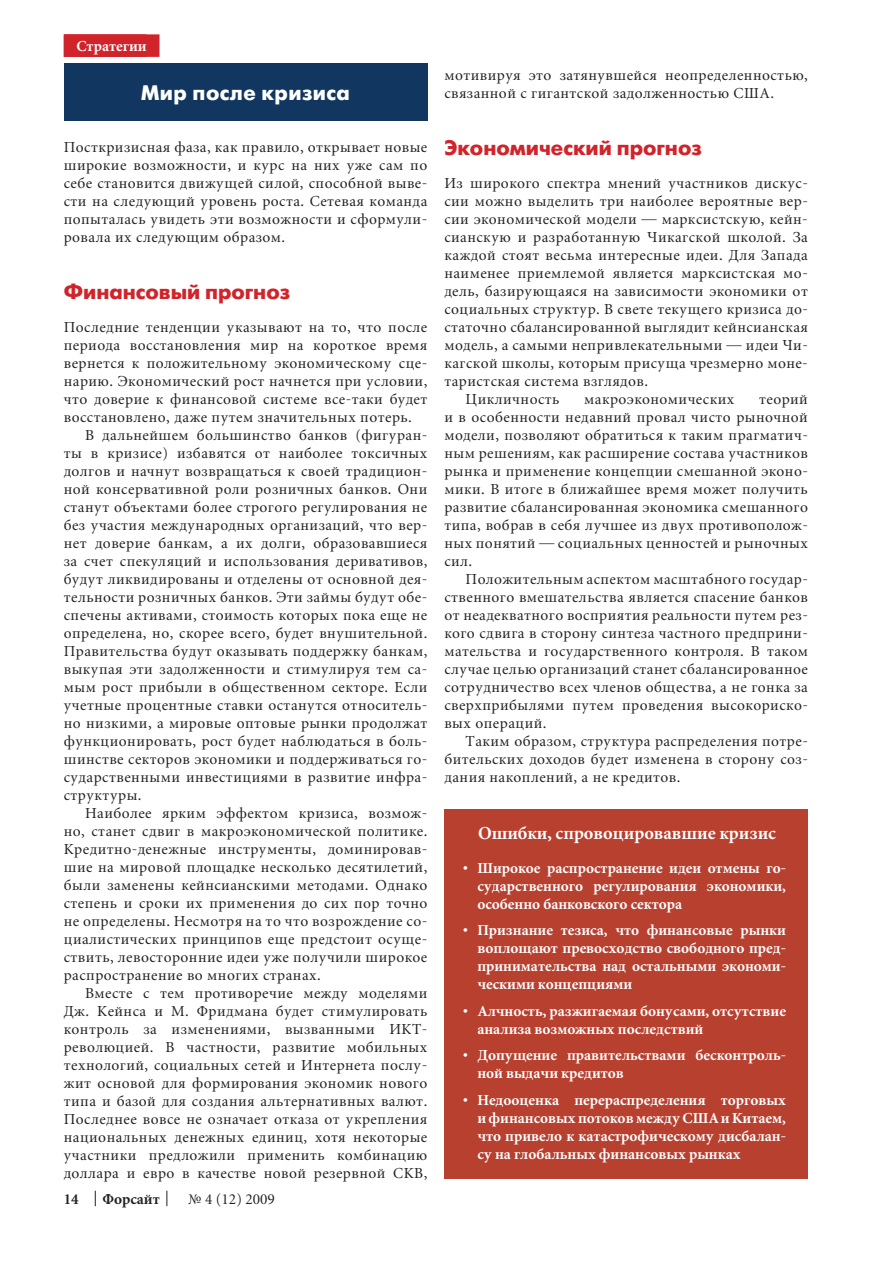
<style>
.page{position:relative;width:893px;height:1263px;background:#fff}
.page>*{position:absolute;margin:0;border:0;box-sizing:border-box;transform-origin:0 0}
.t1{font:700 21px "Futura Futuris C";color:#d1232a}
.t2{font:700 21px "Futura Futuris C";letter-spacing:.02em;color:#fff}
.t3{font:700 18px "Miniature";color:#fff}
.t4{font:15px/18px "Miniature";letter-spacing:.03em;color:#231f20;text-align:justify}
.t5{font:700 15px/18px "Miniature";color:#fff;text-align:justify}
.t6{font:700 15px "Miniature";color:#231f20}
</style>
<div class="page">
<svg style="left:95px;top:1191px;width:1px;height:15px"></svg>
<svg style="left:166px;top:1191px;width:1px;height:15px"></svg>
<div style="left:64px;top:34px;width:95px;height:23px;background:#d1232a"></div>
<div style="left:64px;top:64px;width:363px;height:57px;background:#113760"></div>
<div style="left:444px;top:809px;width:363px;height:369px;background:#b7402f"></div>
<p class="t5" style="left:77px;top:37px;width:59px">Рубрика</p>
<p class="t5" style="left:77px;top:37px;width:72px">Стратегии</p>
<h1 class="t2" style="left:141px;top:81px;width:210px">Мир после кризиса</h1>
<p class="t4" style="left:64px;top:138px;width:365px">Посткризисная фаза, как правило, открывает новые широкие возможности, и курс на них уже сам по себе становится движущей силой, способной выве&shy;сти на следующий уровень роста. Сетевая команда попыталась увидеть эти возможности и сформули&shy;ровала их следующим образом.</p>
<h1 class="t1" style="left:64px;top:280px;width:228px">Финансовый прогноз</h1>
<p class="t4" style="left:64px;top:318px;width:365px">Последние тенденции указывают на то, что после периода восстановления мир на короткое время вернется к положительному экономическому сце&shy;нарию. Экономический рост начнется при условии, что доверие к финансовой системе все-таки будет восстановлено, даже путем значительных потерь.</p>
<p class="t4" style="left:64px;top:426px;width:365px;text-indent:21px">В дальнейшем большинство банков (фигуран&shy;ты в кризисе) избавятся от наиболее токсичных долгов и начнут возвращаться к своей традицион&shy;ной консервативной роли розничных банков. Они станут объектами более строгого регулирования не без участия международных организаций, что вер&shy;нет доверие банкам, а их долги, образовавшиеся за счет спекуляций и использования деривативов, будут ликвидированы и отделены от основной дея&shy;тельности розничных банков. Эти займы будут обе&shy;спечены активами, стоимость которых пока еще не определена, но, скорее всего, будет внушительной.<br>Правительства будут оказывать поддержку банкам, выкупая эти задолженности и стимулируя тем са&shy;мым рост прибыли в общественном секторе. Если учетные процентные ставки останутся относитель&shy;но низкими, а мировые оптовые рынки продолжат функционировать, рост будет наблюдаться в боль&shy;шинстве секторов экономики и поддерживаться го&shy;сударственными инвестициями в развитие инфра&shy;структуры.</p>
<p class="t4" style="left:64px;top:804px;width:365px;text-indent:21px">Наиболее ярким эффектом кризиса, возмож&shy;но, станет сдвиг в макроэкономической политике.<br>Кредитно-денежные инструменты, доминировав&shy;шие на мировой площадке несколько десятилетий, были заменены кейнсианскими методами. Однако степень и сроки их применения до сих пор точно не определены. Несмотря на то что возрождение со&shy;циалистических принципов еще предстоит осуще&shy;ствить, левосторонние идеи уже получили широкое распространение во многих странах.</p>
<p class="t4" style="left:64px;top:984px;width:365px;text-indent:21px">Вместе с тем противоречие между моделями Дж. Кейнса и М. Фридмана будет стимулировать контроль за изменениями, вызванными ИКT&shy;революцией. В частности, развитие мобильных технологий, социальных сетей и Интернета послу&shy;жит основой для формирования экономик нового типа и базой для создания альтернативных валют.<br>Последнее вовсе не означает отказа от укрепления национальных денежных единиц, хотя некоторые участники предложили применить комбинацию доллара и евро в качестве новой резервной СКВ,</p>
<p class="t6" style="left:64px;top:1192px;width:16px">14</p>
<p class="t6" style="left:102px;top:1192px;width:59px">Форсайт</p>
<p class="t4" style="left:188px;top:1191px;width:88px">№ 4 (12) 2009</p>
<p class="t4" style="left:444px;top:66px;width:365px">мотивируя это затянувшейся неопределенностью, связанной с гигантской задолженностью США.</p>
<h1 class="t1" style="left:444px;top:136px;width:259px">Экономический прогноз</h1>
<p class="t4" style="left:444px;top:174px;width:365px">Из широкого спектра мнений участников дискус-</p>
<p class="t4" style="left:444px;top:192px;width:365px">сии можно выделить три наиболее вероятные вер-</p>
<p class="t4" style="left:444px;top:210px;width:365px">сии экономической модели — марксистскую, кейн-</p>
<p class="t4" style="left:444px;top:228px;width:365px">сианскую и разработанную Чикагской школой. За</p>
<p class="t4" style="left:444px;top:246px;width:365px">каждой стоят весьма интересные идеи. Для Запада</p>
<p class="t4" style="left:444px;top:264px;width:365px">наименее приемлемой является марксистская мо-</p>
<p class="t4" style="left:444px;top:282px;width:365px">дель, базирующаяся на зависимости экономики от</p>
<p class="t4" style="left:444px;top:300px;width:365px">социальных структур. В свете текущего кризиса до-</p>
<p class="t4" style="left:444px;top:318px;width:365px">статочно сбалансированной выглядит кейнсианская</p>
<p class="t4" style="left:444px;top:336px;width:365px">модель, а самыми непривлекательными — идеи Чи-</p>
<p class="t4" style="left:444px;top:354px;width:365px">кагской школы, которым присуща чрезмерно моне-</p>
<p class="t4" style="left:444px;top:372px;width:205px">таристская система взглядов.</p>
<p class="t4" style="left:466px;top:390px;width:95px">Цикличность</p>
<p class="t4" style="left:584px;top:390px;width:151px">макроэкономических</p>
<p class="t4" style="left:444px;top:390px;width:365px;text-indent:315px">теорий и в особенности недавний провал чисто рыночной модели, позволяют обратиться к таким прагматич&shy;ным решениям, как расширение состава участников рынка и применение концепции смешанной эконо&shy;мики. В итоге в ближайшее время может получить развитие сбалансированная экономика смешанного типа, вобрав в себя лучшее из двух противополож&shy;ных понятий — социальных ценностей и рыночных сил.</p>
<p class="t4" style="left:444px;top:570px;width:365px;text-indent:21px">Положительным аспектом масштабного государ&shy;ственного вмешательства является спасение банков от неадекватного восприятия реальности путем рез&shy;кого сдвига в сторону синтеза частного предприни&shy;мательства и государственного контроля. В таком случае целью организаций станет сбалансированное сотрудничество всех членов общества, а не гонка за сверхприбылями путем проведения высокориско&shy;вых операций.</p>
<p class="t4" style="left:444px;top:732px;width:365px;text-indent:21px">Таким образом, структура распределения потре&shy;бительских доходов будет изменена в сторону соз&shy;дания накоплений, а не кредитов.</p>
<p class="t3" style="left:478px;top:824px;width:299px">Ошибки, спровоцировавшие кризис</p>
<p class="t5" style="left:477px;top:859px;width:310px;text-indent:-14px">• Широкое распространение идеи отмены го&shy;сударственного регулирования экономики, особенно банковского сектора</p>
<p class="t5" style="left:477px;top:922px;width:310px;text-indent:-14px">• Признание тезиса, что финансовые рынки воплощают превосходство свободного пред&shy;принимательства над остальными экономи&shy;ческими концепциями</p>
<p class="t5" style="left:477px;top:1002px;width:310px;text-indent:-14px">• Алчность, разжигаемая бонусами, отсутствие анализа возможных последствий</p>
<p class="t5" style="left:477px;top:1047px;width:310px;text-indent:-14px">• Допущение правительствами бесконтроль&shy;ной выдачи кредитов</p>
<p class="t5" style="left:477px;top:1091px;width:310px;text-indent:-14px">• Недооценка перераспределения торговых и финансовых потоков между США и Китаем, что привело к катастрофическому дисбалан&shy;су на глобальных финансовых рынках</p>
</div>
